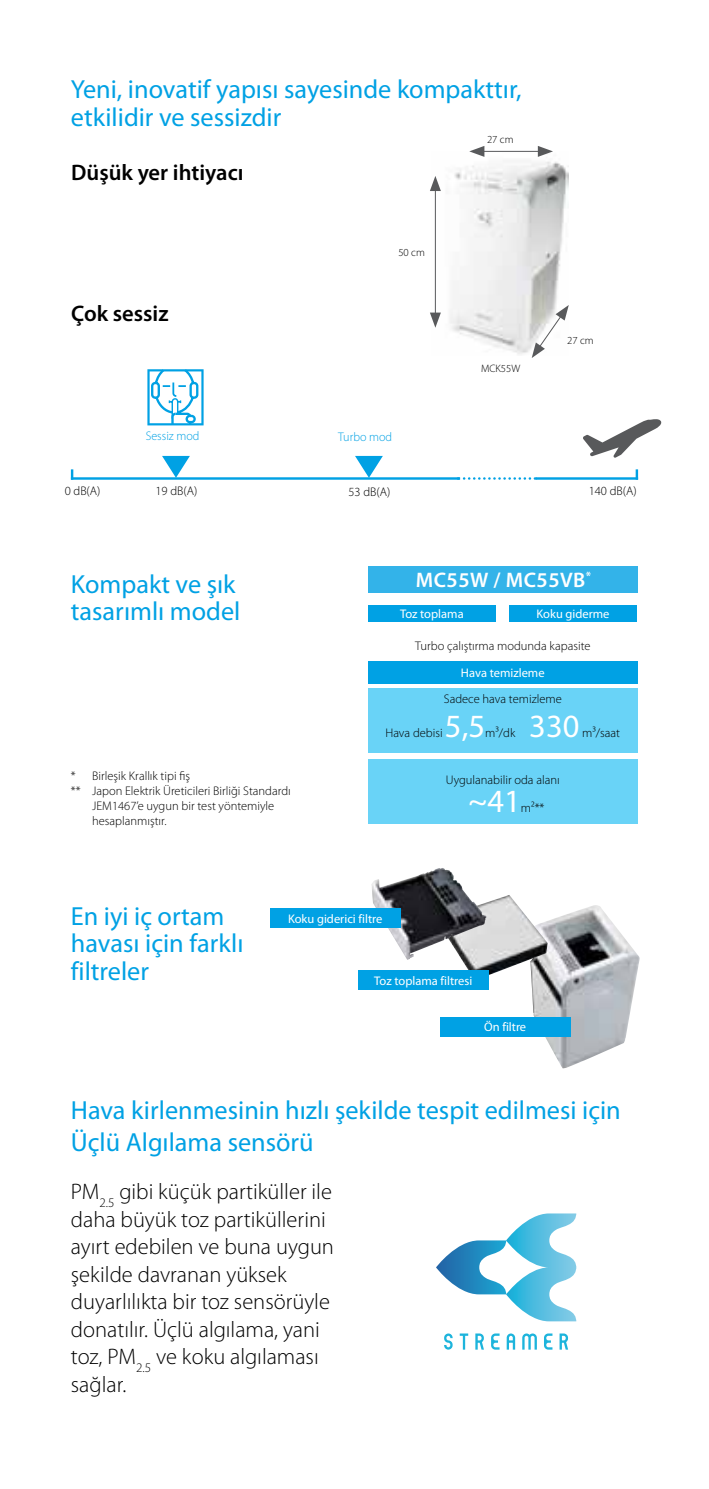
<style>
.page{position:relative;width:709px;height:1489px;background:#fff}
.page>*{position:absolute;margin:0;border:0;box-sizing:border-box;transform-origin:0 0}
.t1{font:32.5px "Myriad Pro";color:#fff}
.t2{font:26.25px/27.5px "Myriad Pro";color:#00a1e4}
.t3{font:300 22.5px/27.5px "Myriad Pro";color:#000}
.t4{font:600 22.5px "Myriad Pro";color:#000}
.t5{font:600 21px "Myriad Pro";letter-spacing:.02em;color:#fff}
.t6{font:300 12.5px "Myriad Pro";color:#000}
.t7{font:12.5px "Myriad Pro";color:#fff}
.t8{font:300 12.5px "Myriad Pro";color:#00a1e4}
.t9{font:300 10.75px "Myriad Pro";color:#000}
</style>
<div class="page">
<img style="left:434px;top:152px;width:135px;height:202px">
<hr style="left:435px;top:187px;width:1px;height:129px;background:#58595b">
<svg style="left:430px;top:312px;width:11px;height:16px"></svg>
<svg style="left:430px;top:176px;width:11px;height:15px"></svg>
<svg style="left:531px;top:305px;width:38px;height:53px"></svg>
<hr style="left:480px;top:151px;width:62px;height:1px;background:#58595b">
<svg style="left:469px;top:146px;width:15px;height:11px"></svg>
<svg style="left:538px;top:146px;width:15px;height:11px"></svg>
<svg style="left:147px;top:369px;width:57px;height:56px"></svg>
<hr style="left:71px;top:477px;width:389px;height:2px;background:#00a1e4">
<hr style="left:536px;top:477px;width:102px;height:2px;background:#00a1e4">
<svg style="left:458px;top:477px;width:78px;height:2px"></svg>
<svg style="left:583px;top:419px;width:79px;height:39px"></svg>
<svg style="left:162px;top:456px;width:28px;height:22px"></svg>
<svg style="left:355px;top:456px;width:28px;height:22px"></svg>
<svg style="left:71px;top:469px;width:2px;height:8px"></svg>
<svg style="left:635px;top:469px;width:3px;height:9px"></svg>
<div style="left:368px;top:688px;width:270px;height:65px;background:#69d3f7"></div>
<div style="left:369px;top:758px;width:269px;height:65px;background:#69d3f7"></div>
<div style="left:368px;top:605px;width:127px;height:16px;background:#00a1e4"></div>
<div style="left:368px;top:660px;width:269px;height:23px;background:#00a1e4"></div>
<div style="left:509px;top:605px;width:128px;height:16px;background:#00a1e4"></div>
<div style="left:368px;top:566px;width:269px;height:27px;background:#33b3e9"></div>
<img style="left:528px;top:905px;width:111px;height:163px">
<img style="left:461px;top:895px;width:87px;height:85px">
<img style="left:371px;top:868px;width:115px;height:91px">
<div style="left:358px;top:970px;width:130px;height:19px;background:#00a1e4"></div>
<div style="left:270px;top:908px;width:130px;height:19px;background:#00a1e4"></div>
<div style="left:440px;top:1016px;width:130px;height:20px;background:#00a1e4"></div>
<svg style="left:436px;top:1213px;width:140px;height:108px"></svg>
<svg style="left:522px;top:1333px;width:15px;height:16px"></svg>
<svg style="left:475px;top:1333px;width:9px;height:16px"></svg>
<svg style="left:559px;top:1333px;width:9px;height:16px"></svg>
<svg style="left:491px;top:1333px;width:8px;height:16px"></svg>
<svg style="left:544px;top:1333px;width:8px;height:16px"></svg>
<svg style="left:444px;top:1333px;width:8px;height:16px"></svg>
<svg style="left:460px;top:1333px;width:8px;height:16px"></svg>
<svg style="left:506px;top:1333px;width:9px;height:16px"></svg>
<h2 class="t2" style="left:71px;top:75px;width:452px">Yeni, inovatif yapısı sayesinde kompakttır, etkilidir ve sessizdir</h2>
<h3 class="t4" style="left:71px;top:158px;width:174px">Düşük yer ihtiyacı</h3>
<h3 class="t4" style="left:71px;top:299px;width:99px">Çok sessiz</h3>
<p class="t9" style="left:398px;top:246px;width:28px">50 cm</p>
<p class="t8" style="left:146px;top:429px;width:55px">Sessiz mod</p>
<p class="t8" style="left:338px;top:430px;width:56px">Turbo mod</p>
<p class="t9" style="left:487px;top:134px;width:28px">27 cm</p>
<p class="t9" style="left:481px;top:362px;width:41px">MCK55W</p>
<p class="t9" style="left:567px;top:334px;width:28px">27 cm</p>
<p class="t6" style="left:65px;top:484px;width:37px">0 dB(A)</p>
<p class="t6" style="left:155px;top:484px;width:43px">19 dB(A)</p>
<p class="t6" style="left:348px;top:485px;width:43px">53 dB(A)</p>
<p class="t6" style="left:588px;top:484px;width:50px">140 dB(A)</p>
<h2 class="t2" style="left:71px;top:569px;width:171px">Kompakt ve şık tasarımlı model</h2>
<p class="t6" style="left:71px;top:769px;width:121px">* Birleşik Krallık tipi fiş</p>
<p class="t6" style="left:71px;top:784px;width:221px">** Japon Elektrik Üreticileri Birliği Standardı</p>
<p class="t6" style="left:92px;top:799px;width:184px">JEM1467’e uygun bir test yöntemiyle</p>
<p class="t6" style="left:92px;top:814px;width:76px">hesaplanmıştır.</p>
<h3 class="t5" style="left:416px;top:566px;width:177px">MC55W / MC55VB<sup>*</sup></h3>
<p class="t7" style="left:400px;top:606px;width:65px">Toz toplama</p>
<p class="t7" style="left:536px;top:606px;width:75px">Koku giderme</p>
<p class="t6" style="left:415px;top:638px;width:177px">Turbo çalıştırma modunda kapasite</p>
<p class="t7" style="left:461px;top:665px;width:85px">Hava temizleme</p>
<p class="t6" style="left:444px;top:692px;width:119px">Sadece hava temizleme</p>
<h1 class="t1" style="left:445px;top:706px;width:42px">5,5</h1>
<p class="t6" style="left:485px;top:726px;width:32px">m3/dk</p>
<h1 class="t1" style="left:529px;top:706px;width:52px">330</h1>
<p class="t6" style="left:582px;top:726px;width:39px">m³/saat</p>
<p class="t6" style="left:385px;top:726px;width:59px">Hava debisi</p>
<p class="t6" style="left:446px;top:772px;width:115px">Uygulanabilir oda alanı</p>
<h1 class="t1" style="left:468px;top:780px;width:54px">~41</h1>
<p class="t6" style="left:521px;top:800px;width:25px">m2**</p>
<h2 class="t2" style="left:71px;top:901px;width:174px">En iyi iç ortam havası için farklı filtreler</h2>
<p class="t7" style="left:288px;top:910px;width:96px">Koku giderici filtre</p>
<p class="t7" style="left:374px;top:972px;width:99px">Toz toplama filtresi</p>
<p class="t7" style="left:484px;top:1019px;width:44px">Ön filtre</p>
<h2 class="t2" style="left:71px;top:1094px;width:551px;line-height:31.5px">Hava kirlenmesinin hızlı şekilde tespit edilmesi için<br>Üçlü Algılama sensörü</h2>
<h3 class="t3" style="left:71px;top:1177px;width:265px">PM<sub>2.5</sub> gibi küçük partiküller ile daha büyük toz partiküllerini ayırt edebilen ve buna uygun şekilde davranan yüksek duyarlılıkta bir toz sensörüyle donatılır. Üçlü algılama, yani toz, PM<sub>2.5</sub> ve koku algılaması sağlar.</h3>
</div>
